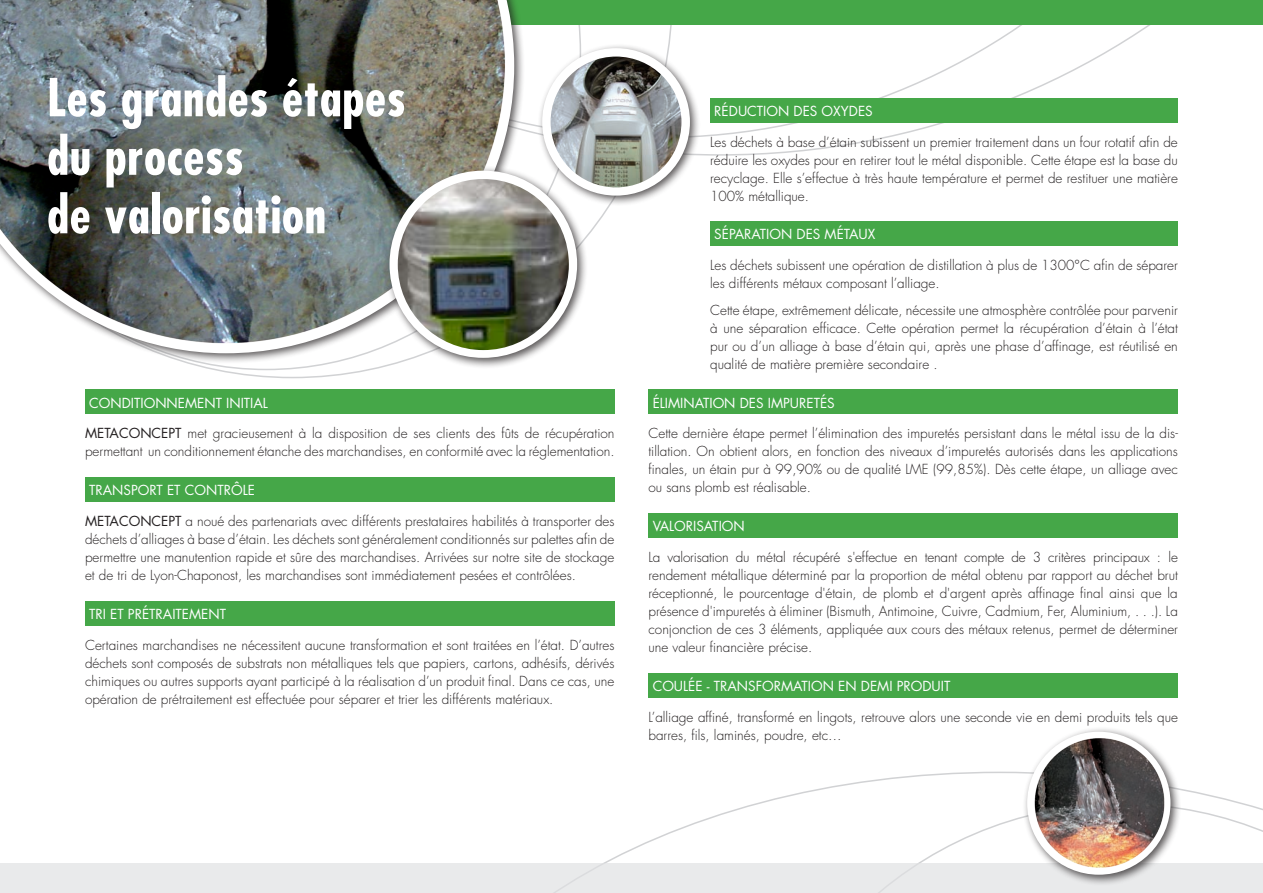
<style>
.page{position:relative;width:1263px;height:893px;background:#fff}
.page>*{position:absolute;margin:0;border:0;box-sizing:border-box;transform-origin:0 0}
.t1{font:700 condensed 51px "Futura";letter-spacing:.01em;color:#fff}
.t2{font:300 13.5px/18px "Futura";color:#231f20;text-align:justify}
.t3{font:13.5px "Futura";color:#fff}
.s1{font-weight:400}
</style>
<div class="page">
<svg style="left:603px;top:772px;width:660px;height:91px"></svg>
<svg style="left:525px;top:24px;width:738px;height:132px"></svg>
<div style="left:648px;top:513px;width:530px;height:24px;background:#45a748"></div>
<div style="left:648px;top:390px;width:530px;height:24px;background:#45a748"></div>
<div style="left:648px;top:673px;width:530px;height:24px;background:#45a748"></div>
<div style="left:710px;top:222px;width:468px;height:24px;background:#45a748"></div>
<div style="left:470px;top:0;width:793px;height:24px;background:#45a748"></div>
<div style="left:85px;top:602px;width:529px;height:24px;background:#45a748"></div>
<div style="left:85px;top:478px;width:529px;height:24px;background:#45a748"></div>
<div style="left:710px;top:98px;width:468px;height:24px;background:#45a748"></div>
<div style="left:85px;top:390px;width:529px;height:24px;background:#45a748"></div>
<img style="left:0;top:0;width:520px;height:358px">
<div style="left:0;top:863px;width:1263px;height:30px;background:#e9eaeb"></div>
<div style="left:1022px;top:726px;width:160px;height:160px;background:#231f20;opacity:.75"></div>
<div style="left:1027px;top:732px;width:143px;height:143px;background:#fff;border-radius:50%"></div>
<img style="left:1029px;top:736px;width:136px;height:136px">
<div style="left:384px;top:165px;width:204px;height:204px;background:#231f20;opacity:.75"></div>
<div style="left:389px;top:171px;width:188px;height:187px;background:#fff;border-radius:50%"></div>
<img style="left:398px;top:179px;width:171px;height:171px;border-radius:86px">
<div style="left:537px;top:43px;width:164px;height:164px;background:#231f20;opacity:.75"></div>
<div style="left:542px;top:48px;width:148px;height:148px;background:#fff;border-radius:50%"></div>
<img style="left:551px;top:57px;width:130px;height:130px;border-radius:65px">
<p class="t1" style="left:47px;top:65px;width:360px">Les grandes étapes</p>
<p class="t1" style="left:47px;top:123px;width:198px">du process</p>
<p class="t1" style="left:47px;top:182px;width:281px">de valorisation</p>
<p class="t3" style="left:89px;top:393px;width:180px">CONDITIONNEMENT INITIAL</p>
<p class="t2" style="left:85px;top:425px;width:531px"><span class="s1">METACONCEPT</span> met gracieusement à la disposition de ses clients des fûts de récupération permettant un conditionnement étanche des marchandises, en conformité avec la réglementation.</p>
<p class="t3" style="left:89px;top:481px;width:167px">TRANSPORT ET CONTRÔLE</p>
<p class="t2" style="left:85px;top:512px;width:531px"><span class="s1">METACONCEPT</span> a noué des partenariats avec différents prestataires habilités à transporter des déchets d’alliages à base d’étain. Les déchets sont généralement conditionnés sur palettes afin de permettre une manutention rapide et sûre des marchandises. Arrivées sur notre site de stockage et de tri de Lyon-Chaponost, les marchandises sont immédiatement pesées et contrôlées.</p>
<p class="t3" style="left:89px;top:605px;width:138px">TRI ET PRÉTRAITEMENT</p>
<p class="t2" style="left:85px;top:636px;width:531px">Certaines marchandises ne nécessitent aucune transformation et sont traitées en l’état. D’autres déchets sont composés de substrats non métalliques tels que papiers, cartons, adhésifs, dérivés chimiques ou autres supports ayant participé à la réalisation d’un produit final. Dans ce cas, une opération de prétraitement est effectuée pour séparer et trier les différents matériaux.</p>
<p class="t3" style="left:714px;top:102px;width:160px">RÉDUCTION DES OXYDES</p>
<p class="t2" style="left:710px;top:133px;width:469px">Les déchets à base d’étain subissent un premier traitement dans un four rotatif afin de réduire les oxydes pour en retirer tout le métal disponible. Cette étape est la base du recyclage. Elle s’effectue à très haute température et permet de restituer une matière 100% métallique.</p>
<p class="t3" style="left:714px;top:225px;width:163px">SÉPARATION DES MÉTAUX</p>
<p class="t2" style="left:710px;top:256px;width:469px">Les déchets subissent une opération de distillation à plus de 1300°C afin de séparer les différents métaux composant l’alliage.</p>
<p class="t2" style="left:710px;top:301px;width:469px">Cette étape, extrêmement délicate, nécessite une atmosphère contrôlée pour parvenir à une séparation efficace. Cette opération permet la récupération d’étain à l’état pur ou d’un alliage à base d’étain qui, après une phase d’affinage, est réutilisé en qualité de matière première secondaire .</p>
<p class="t3" style="left:653px;top:393px;width:184px">ÉLIMINATION DES IMPURETÉS</p>
<p class="t2" style="left:648px;top:425px;width:531px">Cette dernière étape permet l’élimination des impuretés persistant dans le métal issu de la dis&shy;tillation. On obtient alors, en fonction des niveaux d’impuretés autorisés dans les applications finales, un étain pur à 99,90% ou de qualité LME (99,85%). Dès cette étape, un alliage avec ou sans plomb est réalisable.</p>
<p class="t3" style="left:653px;top:517px;width:94px">VALORISATION</p>
<p class="t2" style="left:648px;top:548px;width:531px">La valorisation du métal récupéré s'effectue en tenant compte de 3 critères principaux : le rendement métallique déterminé par la proportion de métal obtenu par rapport au déchet brut réceptionné, le pourcentage d'étain, de plomb et d'argent après affinage final ainsi que la présence d'impuretés à éliminer (Bismuth, Antimoine, Cuivre, Cadmium, Fer, Aluminium, . . .). La conjonction de ces 3 éléments, appliquée aux cours des métaux retenus, permet de déterminer une valeur financière précise.</p>
<p class="t3" style="left:653px;top:677px;width:299px">COULÉE - TRANSFORMATION EN DEMI PRODUIT</p>
<p class="t2" style="left:648px;top:708px;width:531px">L’alliage affiné, transformé en lingots, retrouve alors une seconde vie en demi produits tels que barres, fils, laminés, poudre, etc…</p>
</div>
